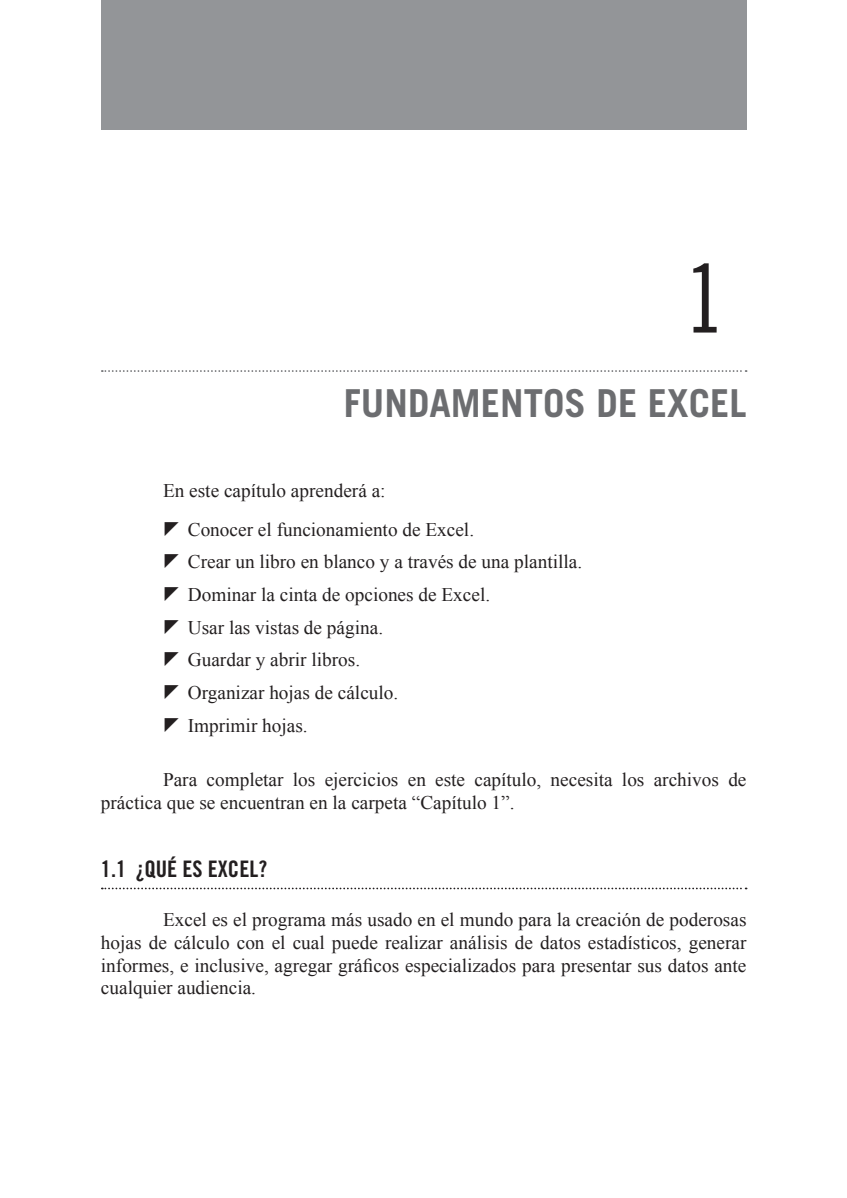
<style>
.page{position:relative;width:847px;height:1198px;background:#fff}
.page>*{position:absolute;margin:0;border:0;box-sizing:border-box;transform-origin:0 0}
.t1{font:94.5px "Trade Gothic LT Std Cn 18";color:#231f20}
.t2{font:700 38.5px "Trade Gothic LT Std";color:#6c6d70}
.t3{font:22.75px "Trade Gothic LT Std Bd Cn 20";color:#231f20}
.t4{font:19.25px/32.7px "Times New Roman";color:#231f20}
</style>
<div class="page">
<div style="left:101px;top:0;width:645px;height:130px;background:#939598"></div>
<svg style="left:102px;top:370px;width:644px;height:2px"></svg>
<svg style="left:102px;top:887px;width:644px;height:2px"></svg>
<h1 class="t1" style="left:683px;top:243px;width:43px">1</h1>
<h2 class="t2" style="left:344px;top:379px;width:404px">FUNDAMENTOS DE EXCEL</h2>
<p class="t4" style="left:188px;top:471px;width:288px;line-height:38.5px;text-indent:-25px">En este capítulo aprenderá a:<br>Conocer el funcionamiento de Excel.</p>
<p class="t4" style="left:188px;top:545px;width:396px">Crear un libro en blanco y a través de una plantilla.<br>Dominar la cinta de opciones de Excel.<br>Usar las vistas de página.<br>Guardar y abrir libros.<br>Organizar hojas de cálculo.<br>Imprimir hojas.</p>
<p class="t4" style="left:101px;top:768px;width:646px;line-height:22.8px;text-indent:62px">Para completar los ejercicios en este capítulo, necesita los archivos de práctica que se encuentran en la carpeta “Capítulo 1”.</p>
<p class="t3" style="left:101px;top:855px;width:168px">1.1 ¿QUÉ ES EXCEL?</p>
<p class="t4" style="left:101px;top:908px;width:646px;line-height:22.8px;text-align:justify;text-indent:62px">Excel es el programa más usado en el mundo para la creación de poderosas hojas de cálculo con el cual puede realizar análisis de datos estadísticos, generar informes, e inclusive, agregar gráficos especializados para presentar sus datos ante cualquier audiencia.</p>
</div>
